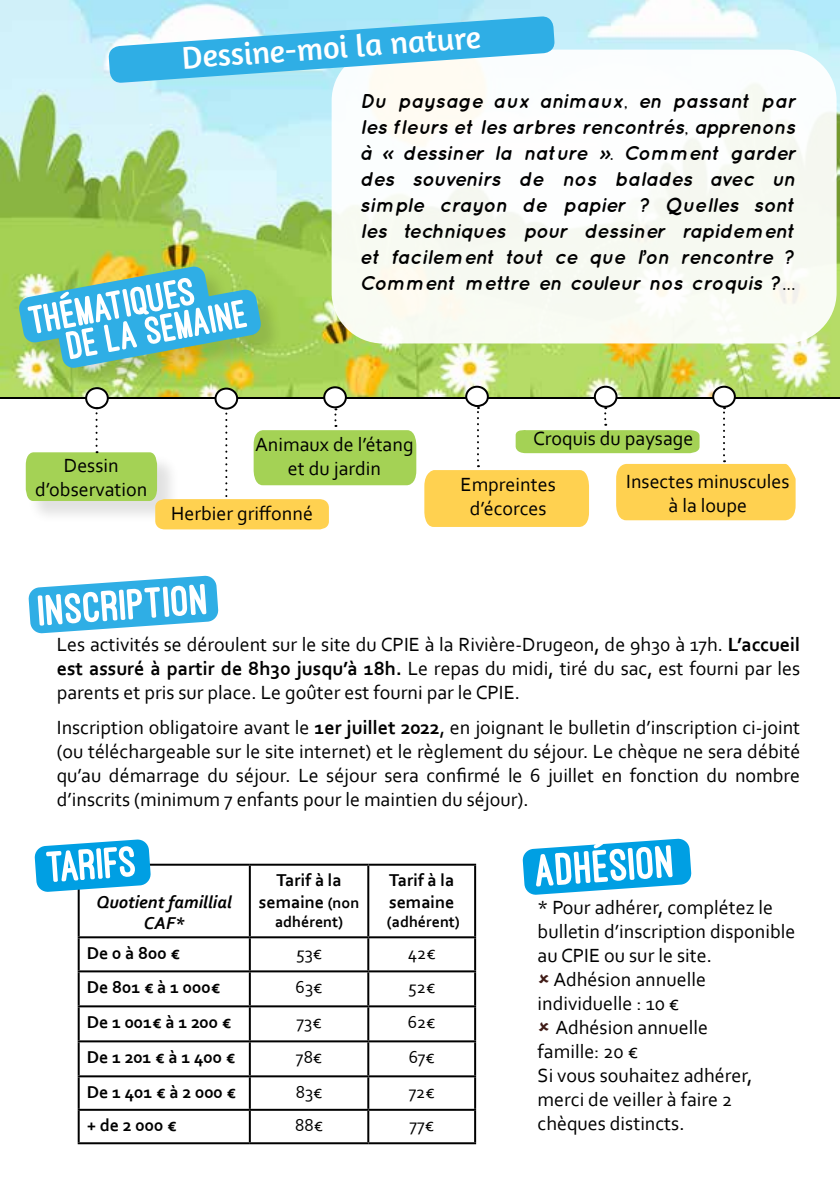
<style>
.page{position:relative;width:840px;height:1191px;background:#fff}
.page>*{position:absolute;margin:0;border:0;box-sizing:border-box;transform-origin:0 0}
.t1{font:32px "Amaranth";color:#fff}
.t2{font:20px/24px "Corbel";color:#000;text-align:center}
.t3{font:italic 700 20px/26px "Quicksand";letter-spacing:-.005em;color:#000;text-align:justify}
.t4{font:700 18px/21.6px "Corbel";color:#000;text-align:center}
.t5{font:18px "Corbel";color:#000}
.t6{font:italic 700 18px/21.6px "Corbel";color:#000;text-align:center}
.t7{font:700 16px "Corbel";color:#000}
.s1{font-weight:700}
.s2{font-size:16px}
</style>
<div class="page">
<svg style="left:28px;top:575px;width:190px;height:58px"></svg>
<svg style="left:522px;top:838px;width:169px;height:57px"></svg>
<img style="left:1px;top:0;width:838px;height:397px">
<hr style="left:0;top:397px;width:839px;height:2px;background:#000">
<div style="left:712px;top:387px;width:22px;height:20px;background:#fff;border-radius:50%"></div>
<div style="left:711px;top:386px;width:24px;height:22px;border:2px solid #000;border-radius:50%"></div>
<div style="left:594px;top:387px;width:22px;height:20px;background:#fff;border-radius:50%"></div>
<div style="left:593px;top:386px;width:24px;height:22px;border:2px solid #000;border-radius:50%"></div>
<div style="left:466px;top:387px;width:21px;height:19px;background:#fff;border-radius:50%"></div>
<div style="left:465px;top:386px;width:23px;height:21px;border:2px solid #000;border-radius:50%"></div>
<div style="left:324px;top:387px;width:22px;height:20px;background:#fff;border-radius:50%"></div>
<div style="left:323px;top:386px;width:24px;height:22px;border:2px solid #000;border-radius:50%"></div>
<div style="left:215px;top:388px;width:22px;height:20px;background:#fff;border-radius:50%"></div>
<div style="left:214px;top:387px;width:24px;height:22px;border:2px solid #000;border-radius:50%"></div>
<div style="left:86px;top:388px;width:22px;height:20px;background:#fff;border-radius:50%"></div>
<div style="left:85px;top:387px;width:24px;height:22px;border:2px solid #000;border-radius:50%"></div>
<svg style="left:424px;top:407px;width:371px;height:120px"></svg>
<svg style="left:26px;top:403px;width:390px;height:126px"></svg>
<div style="left:331px;top:50px;width:505px;height:293px;background:#f9fcf3;border-radius:51px"></div>
<svg style="left:108px;top:16px;width:447px;height:67px"></svg>
<div style="left:20px;top:268px;width:263px;height:122px;background:#000;opacity:.12"></div>
<img style="left:18px;top:266px;width:243px;height:103px">
<hr style="left:78px;top:863px;width:172px;height:2px;background:#000">
<hr style="left:78px;top:865px;width:2px;height:71px;background:#000">
<hr style="left:250px;top:863px;width:118px;height:2px;background:#000">
<hr style="left:249px;top:865px;width:2px;height:71px;background:#000">
<hr style="left:368px;top:863px;width:108px;height:2px;background:#000">
<hr style="left:367px;top:865px;width:2px;height:71px;background:#000">
<hr style="left:474px;top:865px;width:2px;height:71px;background:#000">
<hr style="left:78px;top:936px;width:172px;height:2px;background:#000">
<hr style="left:78px;top:938px;width:2px;height:32px;background:#000">
<hr style="left:250px;top:936px;width:118px;height:2px;background:#000">
<hr style="left:249px;top:938px;width:2px;height:32px;background:#000">
<hr style="left:368px;top:936px;width:108px;height:2px;background:#000">
<hr style="left:367px;top:938px;width:2px;height:32px;background:#000">
<hr style="left:474px;top:938px;width:2px;height:32px;background:#000">
<hr style="left:78px;top:970px;width:172px;height:2px;background:#000">
<hr style="left:78px;top:972px;width:2px;height:33px;background:#000">
<hr style="left:250px;top:970px;width:118px;height:2px;background:#000">
<hr style="left:249px;top:972px;width:2px;height:33px;background:#000">
<hr style="left:368px;top:970px;width:108px;height:2px;background:#000">
<hr style="left:367px;top:972px;width:2px;height:33px;background:#000">
<hr style="left:474px;top:972px;width:2px;height:33px;background:#000">
<hr style="left:78px;top:1005px;width:172px;height:2px;background:#000">
<hr style="left:78px;top:1007px;width:2px;height:33px;background:#000">
<hr style="left:250px;top:1005px;width:118px;height:2px;background:#000">
<hr style="left:249px;top:1007px;width:2px;height:33px;background:#000">
<hr style="left:368px;top:1005px;width:108px;height:2px;background:#000">
<hr style="left:367px;top:1007px;width:2px;height:33px;background:#000">
<hr style="left:474px;top:1007px;width:2px;height:33px;background:#000">
<hr style="left:78px;top:1040px;width:172px;height:2px;background:#000">
<hr style="left:78px;top:1042px;width:2px;height:33px;background:#000">
<hr style="left:250px;top:1040px;width:118px;height:2px;background:#000">
<hr style="left:249px;top:1042px;width:2px;height:33px;background:#000">
<hr style="left:368px;top:1040px;width:108px;height:2px;background:#000">
<hr style="left:367px;top:1042px;width:2px;height:33px;background:#000">
<hr style="left:474px;top:1042px;width:2px;height:33px;background:#000">
<hr style="left:78px;top:1075px;width:172px;height:2px;background:#000">
<hr style="left:78px;top:1077px;width:2px;height:31px;background:#000">
<hr style="left:250px;top:1075px;width:118px;height:2px;background:#000">
<hr style="left:249px;top:1077px;width:2px;height:31px;background:#000">
<hr style="left:368px;top:1075px;width:108px;height:2px;background:#000">
<hr style="left:367px;top:1077px;width:2px;height:31px;background:#000">
<hr style="left:474px;top:1077px;width:2px;height:31px;background:#000">
<hr style="left:78px;top:1108px;width:172px;height:2px;background:#000">
<hr style="left:78px;top:1110px;width:2px;height:32px;background:#000">
<hr style="left:250px;top:1108px;width:118px;height:2px;background:#000">
<hr style="left:249px;top:1110px;width:2px;height:32px;background:#000">
<hr style="left:368px;top:1108px;width:108px;height:2px;background:#000">
<hr style="left:367px;top:1110px;width:2px;height:32px;background:#000">
<hr style="left:474px;top:1110px;width:2px;height:32px;background:#000">
<hr style="left:78px;top:1142px;width:172px;height:2px;background:#000">
<hr style="left:250px;top:1142px;width:118px;height:2px;background:#000">
<hr style="left:368px;top:1142px;width:108px;height:2px;background:#000">
<svg style="left:34px;top:839px;width:117px;height:53px"></svg>
<h1 class="t1" style="left:181px;top:39px;width:301px;rotate:-4deg">Dessine-moi la nature</h1>
<p class="t3" style="left:360px;top:88px;width:436px">Du paysage aux animaux, en passant par les fleurs et les arbres rencontrés, apprenons à « dessiner la nature ». Comment garder des souvenirs de nos balades avec un simple crayon de papier ? Quelles sont les techniques pour dessiner rapidement et facilement tout ce que l’on rencontre ?<br>Comment mettre en couleur nos croquis ?...</p>
<p class="t2" style="left:35px;top:453px;width:113px">Dessin d’observation</p>
<p class="t2" style="left:255px;top:431px;width:160px">Animaux de l’étang</p>
<p class="t2" style="left:532px;top:426px;width:162px">Croquis du paysage</p>
<p class="t2" style="left:287px;top:455px;width:95px">et du jardin</p>
<p class="t2" style="left:625px;top:469px;width:165px">Insectes minuscules à la loupe</p>
<p class="t2" style="left:460px;top:472px;width:97px">Empreintes d’écorces</p>
<p class="t2" style="left:171px;top:501px;width:143px">Herbier griffonné</p>
<p class="t2" style="left:57px;top:632px;width:744px;text-align:justify">Les activités se déroulent sur le site du CPIE à la Rivière-Drugeon, de 9h30 à 17h. <span class="s1">L’accueil est assuré à partir de 8h30 jusqu’à 18h.</span> Le repas du midi, tiré du sac, est fourni par les parents et pris sur place. Le goûter est fourni par le CPIE.</p>
<p class="t2" style="left:57px;top:715px;width:744px;text-align:justify">Inscription obligatoire avant le <span class="s1">1er juillet 2022</span>, en joignant le bulletin d’inscription ci-joint (ou téléchargeable sur le site internet) et le règlement du séjour. Le chèque ne sera débité qu’au démarrage du séjour. Le séjour sera confirmé le 6 juillet en fonction du nombre d’inscrits (minimum 7 enfants pour le maintien du séjour).</p>
<p class="t6" style="left:97px;top:890px;width:137px">Quotient famillial<br>CAF*</p>
<p class="t4" style="left:259px;top:869px;width:102px">Tarif à la semaine <span class="s2">(non</span></p>
<p class="t7" style="left:275px;top:911px;width:69px">adhérent)</p>
<p class="t4" style="left:389px;top:869px;width:67px;text-align:left">Tarif à la semaine</p>
<p class="t7" style="left:386px;top:911px;width:74px">(adhérent)</p>
<p class="t4" style="left:87px;top:941px;width:95px">De 0 à 800 €</p>
<p class="t5" style="left:296px;top:941px;width:28px">53€</p>
<p class="t5" style="left:407px;top:941px;width:29px">42€</p>
<p class="t4" style="left:87px;top:975px;width:135px">De 801 € à 1 000€</p>
<p class="t5" style="left:295px;top:975px;width:28px">63€</p>
<p class="t5" style="left:408px;top:975px;width:29px">52€</p>
<p class="t4" style="left:87px;top:1010px;width:146px">De 1 001€ à 1 200 €</p>
<p class="t5" style="left:296px;top:1010px;width:27px">73€</p>
<p class="t5" style="left:407px;top:1010px;width:29px">62€</p>
<p class="t4" style="left:87px;top:1045px;width:150px">De 1 201 € à 1 400 €</p>
<p class="t5" style="left:296px;top:1045px;width:28px">78€</p>
<p class="t5" style="left:408px;top:1045px;width:27px">67€</p>
<p class="t4" style="left:87px;top:1080px;width:151px">De 1 401 € à 2 000 €</p>
<p class="t5" style="left:295px;top:1080px;width:28px">83€</p>
<p class="t5" style="left:408px;top:1080px;width:27px">72€</p>
<p class="t4" style="left:87px;top:1114px;width:91px">+ de 2 000 €</p>
<p class="t5" style="left:295px;top:1114px;width:29px">88€</p>
<p class="t5" style="left:409px;top:1114px;width:26px">77€</p>
<p class="t2" style="left:537px;top:895px;width:237px">* Pour adhérer, complétez le</p>
<p class="t2" style="left:537px;top:919px;width:259px">bulletin d’inscription disponible</p>
<p class="t2" style="left:537px;top:943px;width:176px">au CPIE ou sur le site.</p>
<p class="t2" style="left:553px;top:967px;width:154px">Adhésion annuelle</p>
<p class="t2" style="left:537px;top:991px;width:143px">individuelle : 10 €</p>
<p class="t2" style="left:555px;top:1015px;width:154px">Adhésion annuelle</p>
<p class="t2" style="left:537px;top:1039px;width:102px">famille: 20 €</p>
<p class="t2" style="left:537px;top:1063px;width:216px">Si vous souhaitez adhérer,</p>
<p class="t2" style="left:537px;top:1087px;width:196px">merci de veiller à faire 2</p>
<p class="t2" style="left:537px;top:1111px;width:148px">chèques distincts.</p>
</div>
